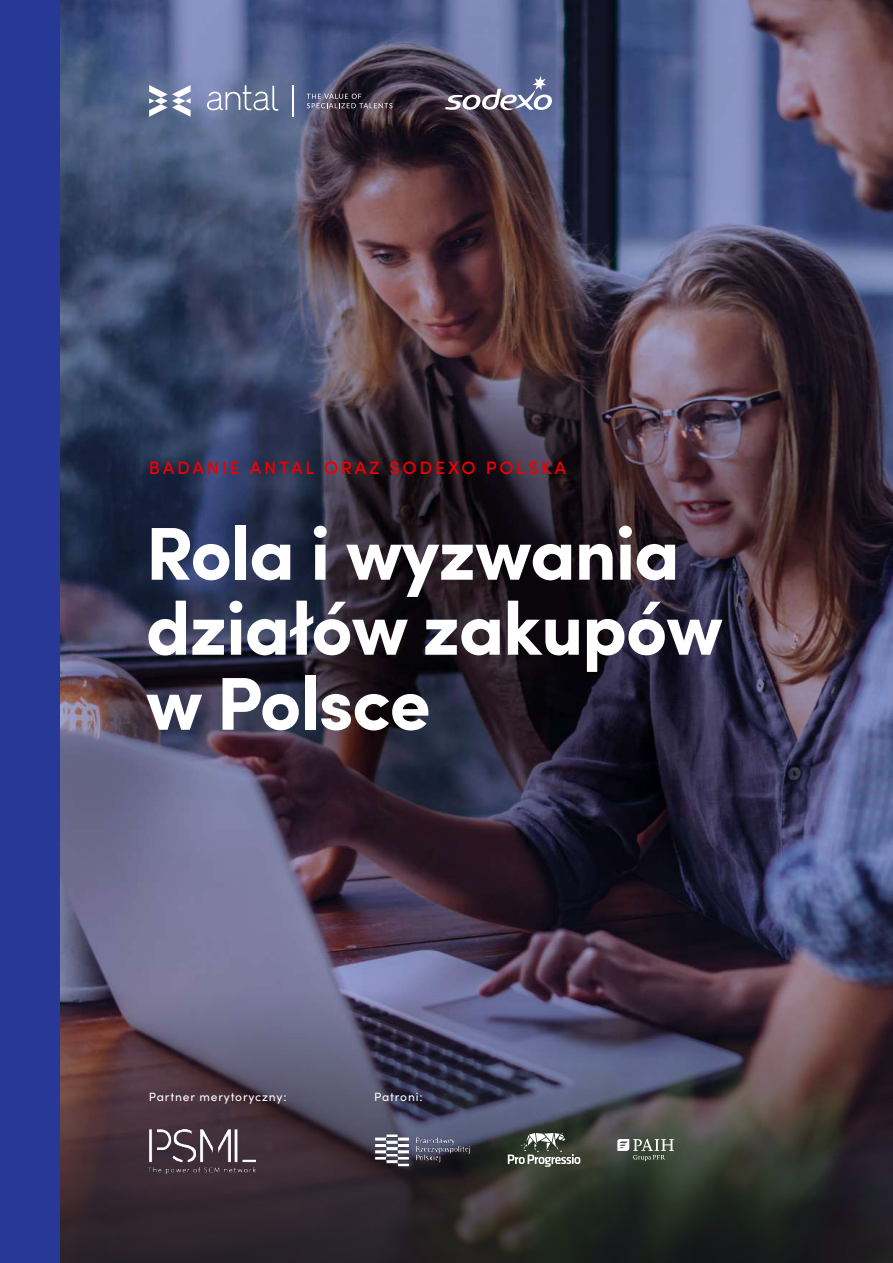
<style>
.page{position:relative;width:893px;height:1263px;background:#fff}
.page>*{position:absolute;margin:0;border:0;box-sizing:border-box;transform-origin:0 0}
.t1{font:700 75px/75px "Sofia Pro";letter-spacing:-.02em;color:#fff}
.t2{font:500 18px "Sofia Pro";letter-spacing:.15em;color:#e00}
.t3{font:12px "Sofia Pro";letter-spacing:.07em;color:#fff}
</style>
<div class="page">
<img style="left:60px;top:0;width:833px;height:860px">
<img style="left:60px;top:860px;width:833px;height:403px">
<svg style="left:149px;top:85px;width:42px;height:32px"></svg>
<svg style="left:207px;top:85px;width:71px;height:26px"></svg>
<svg style="left:307px;top:94px;width:85px;height:14px"></svg>
<hr style="left:292px;top:85px;width:2px;height:32px;background:#fff">
<div style="left:0;top:0;width:60px;height:1263px;background:#283897"></div>
<svg style="left:617px;top:1139px;width:57px;height:22px"></svg>
<img style="left:355px;top:1127px;width:132px;height:46px">
<svg style="left:508px;top:1133px;width:72px;height:34px"></svg>
<img style="left:149px;top:1129px;width:106px;height:44px">
<svg style="left:445px;top:76px;width:108px;height:36px"></svg>
<p class="t2" style="left:149px;top:455px;width:419px">BADANIE ANTAL ORAZ SODEXO POLSKA</p>
<p class="t1" style="left:146px;top:511px;width:579px">Rola i wyzwania działów zakupów w Polsce</p>
<p class="t3" style="left:149px;top:1088px;width:139px">Partner merytoryczny:</p>
<p class="t3" style="left:374px;top:1088px;width:50px">Patroni:</p>
</div>
